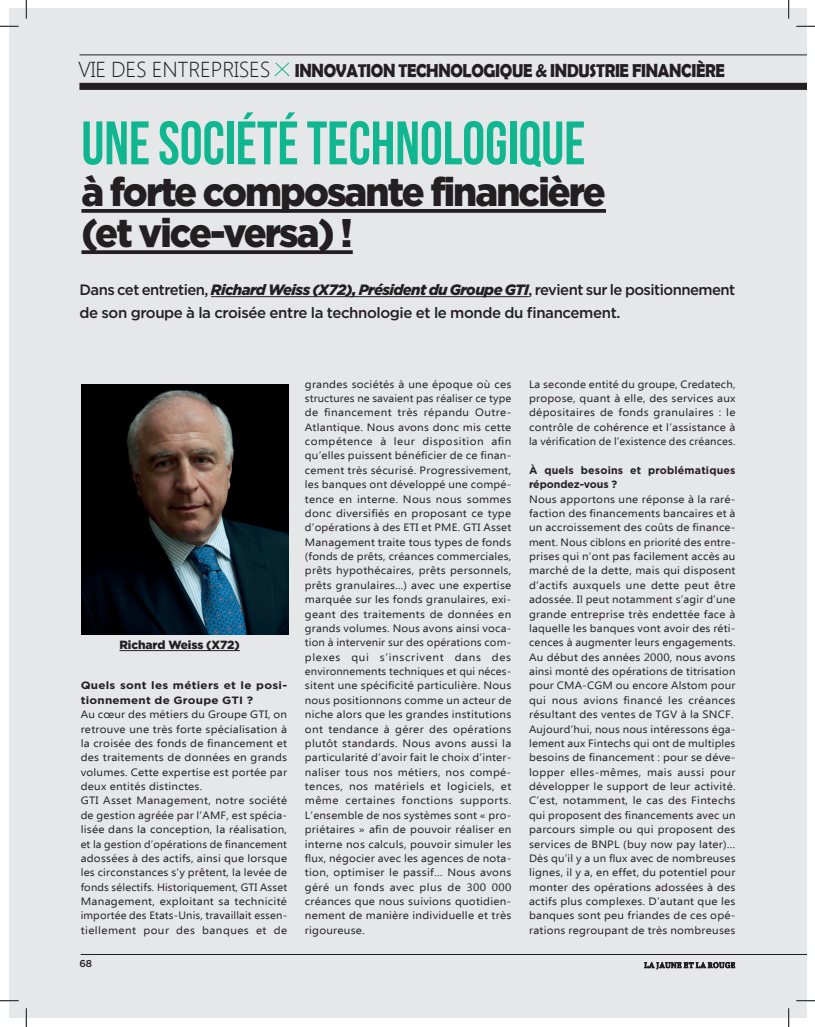
<style>
.page{position:relative;width:815px;height:1027px;background:#fff}
.page>*{position:absolute;margin:0;border:0;box-sizing:border-box;transform-origin:0 0}
.t1{font:700 61.25px "Bebas Neue";color:#0fb68f;scale:.94 1}
.t2{font:900 40px/41.2px "Gotham";letter-spacing:-.05em;color:#231f20;scale:.95 1}
.t3{font:700 18.75px "Berlin Sans FB Demi";letter-spacing:-.02em;color:#231f20;scale:.89 1}
.t4{font:500 15px/22.5px "Gotham";letter-spacing:-.03em;color:#231f20}
.t5{font:900 11.88px "Gotham";letter-spacing:-.005em;color:#231f20}
.t6{font:10.62px/14.4px "Ebrima";letter-spacing:.02em;color:#231f20;text-align:justify;scale:1.1 1}
.t7{font:10.62px/14.4px "Ebrima";letter-spacing:.02em;color:#231f20;scale:1.09 1}
.t8{font:10.62px/14.4px "Ebrima";letter-spacing:.02em;color:#231f20;text-align:justify;scale:1.07 1}
.t9{font:700 10.62px/14.4px "Gotham";letter-spacing:.015em;color:#231f20;scale:1.1 1}
.t10{font:700 10.62px/14.4px "Gotham";letter-spacing:.015em;color:#231f20}
.t11{font:500 10px "Gotham";color:#231f20}
.s1{font-family:"Segoe UI";font-weight:300;font-size:21.62px}
.s2{font-weight:900;font-style:italic}
</style>
<div class="page">
<div style="left:9px;top:9px;width:797px;height:1009px;background:#e6e7e9"></div>
<hr style="left:81px;top:954px;width:725px;height:1px;background:#231f20">
<svg style="left:644px;top:962px;width:91px;height:8px"></svg>
<svg style="left:81px;top:209px;width:524px;height:4px;background:#2e2a2b"></svg>
<svg style="left:81px;top:250px;width:271px;height:4px"></svg>
<img style="left:81px;top:385px;width:207px;height:249px">
<hr style="left:119px;top:650px;width:121px;height:1px;background:#231f20">
<hr style="left:211px;top:296px;width:317px;height:1px;background:#231f20">
<div style="left:79px;top:83px;width:727px;height:7px;background:#231f20"></div>
<svg style="left:274px;top:62px;width:16px;height:15px"></svg>
<hr style="left:79px;top:55px;width:727px;height:1px;background:#231f20">
<svg style="left:0;top:25px;width:19px;height:2px"></svg>
<svg style="left:796px;top:25px;width:18px;height:2px"></svg>
<svg style="left:0;top:1000px;width:19px;height:1px"></svg>
<svg style="left:796px;top:1000px;width:18px;height:1px"></svg>
<svg style="left:25px;top:0;width:2px;height:19px"></svg>
<svg style="left:25px;top:1008px;width:2px;height:19px"></svg>
<svg style="left:787px;top:0;width:2px;height:19px"></svg>
<svg style="left:788px;top:1008px;width:1px;height:19px"></svg>
<h3 class="t3" style="left:78px;top:60px;width:728px"><span class="s1">VIE DES ENTREPRISES</span> INNOVATION TECHNOLOGIQUE &amp; INDUSTRIE FINANCIÈRE</h3>
<h1 class="t1" style="left:81px;top:110px;width:537px">UNE SOCIÉTÉ TECHNOLOGIQUE</h1>
<h2 class="t2" style="left:81px;top:170px;width:553px">à forte composante financière (et vice-versa) !</h2>
<h3 class="t4" style="left:79px;top:278px;width:657px">Dans cet entretien, <span class="s2">Richard Weiss (X72), Président du Groupe GTI</span>, revient sur le positionnement de son groupe à la croisée entre la technologie et le monde du financement.</h3>
<p class="t5" style="left:119px;top:638px;width:122px">Richard Weiss (X72)</p>
<p class="t9" style="left:81px;top:678px;width:189px">Quels sont les métiers et le posi&shy;tionnement de Groupe GTI ?</p>
<p class="t7" style="left:81px;top:708px;width:191px">Au cœur des métiers du Groupe GTI, on retrouve une très forte spécialisation à la croisée des fonds de financement et des traitements de données en grands volumes. Cette expertise est portée par deux entités distinctes.<br>GTI Asset Management, notre société de gestion agréée par l’AMF, est spécia&shy;lisée dans la conception, la réalisation, et la gestion d’opérations de financement adossées à des actifs, ainsi que lorsque les circonstances s’y prêtent, la levée de fonds sélectifs. Historiquement, GTI Asset Management, exploitant sa technicité importée des Etats-Unis, travaillait essen&shy;tiellement pour des banques et de</p>
<p class="t11" style="left:79px;top:957px;width:14px">68</p>
<p class="t6" style="left:305px;top:377px;width:189px">grandes sociétés à une époque où ces structures ne savaient pas réaliser ce type de financement très répandu Outre-Atlantique. Nous avons donc mis cette compétence à leur disposition afin qu’elles puissent bénéficier de ce finan&shy;cement très sécurisé. Progressivement, les banques ont développé une compé&shy;tence en interne. Nous nous sommes donc diversifiés en proposant ce type d’opérations à des ETI et PME. GTI Asset Management traite tous types de fonds (fonds de prêts, créances commerciales, prêts hypothécaires, prêts personnels, prêts granulaires...) avec une expertise marquée sur les fonds granulaires, exi&shy;geant des traitements de données en grands volumes. Nous avons ainsi voca&shy;tion à intervenir sur des opérations com&shy;plexes qui s’inscrivent dans des environnements techniques et qui néces&shy;sitent une spécificité particulière. Nous nous positionnons comme un acteur de niche alors que les grandes institutions ont tendance à gérer des opérations plutôt standards. Nous avons aussi la particularité d’avoir fait le choix d’inter&shy;naliser tous nos métiers, nos compé&shy;tences, nos matériels et logiciels, et même certaines fonctions supports.<br>L’ensemble de nos systèmes sont « pro&shy;priétaires » afin de pouvoir réaliser en interne nos calculs, pouvoir simuler les flux, négocier avec les agences de nota&shy;tion, optimiser le passif… Nous avons géré un fonds avec plus de 300 000 créances que nous suivions quotidien&shy;nement de manière individuelle et très rigoureuse.</p>
<p class="t8" style="left:529px;top:377px;width:194px">La seconde entité du groupe, Credatech, propose, quant à elle, des services aux dépositaires de fonds granulaires : le contrôle de cohérence et l’assistance à la vérification de l’existence des créances.</p>
<p class="t10" style="left:529px;top:463px;width:208px">À quels besoins et problématiques répondez-vous ?</p>
<p class="t6" style="left:529px;top:492px;width:189px;text-align:left">Nous apportons une réponse à la raré&shy;faction des financements bancaires et à un accroissement des coûts de finance&shy;ment. Nous ciblons en priorité des entre&shy;prises qui n’ont pas facilement accès au marché de la dette, mais qui disposent d’actifs auxquels une dette peut être adossée. Il peut notamment s’agir d’une grande entreprise très endettée face à laquelle les banques vont avoir des réti&shy;cences à augmenter leurs engagements.<br>Au début des années 2000, nous avons ainsi monté des opérations de titrisation pour CMA-CGM ou encore Alstom pour qui nous avions financé les créances résultant des ventes de TGV à la SNCF.<br>Aujourd’hui, nous nous intéressons éga&shy;lement aux Fintechs qui ont de multiples besoins de financement : pour se déve&shy;lopper elles-mêmes, mais aussi pour développer le support de leur activité.<br>C’est, notamment, le cas des Fintechs qui proposent des financements avec un parcours simple ou qui proposent des services de BNPL (buy now pay later)… Dès qu’il y a un flux avec de nombreuses lignes, il y a, en effet, du potentiel pour monter des opérations adossées à des actifs plus complexes. D’autant que les banques sont peu friandes de ces opé&shy;rations regroupant de très nombreuses</p>
</div>
